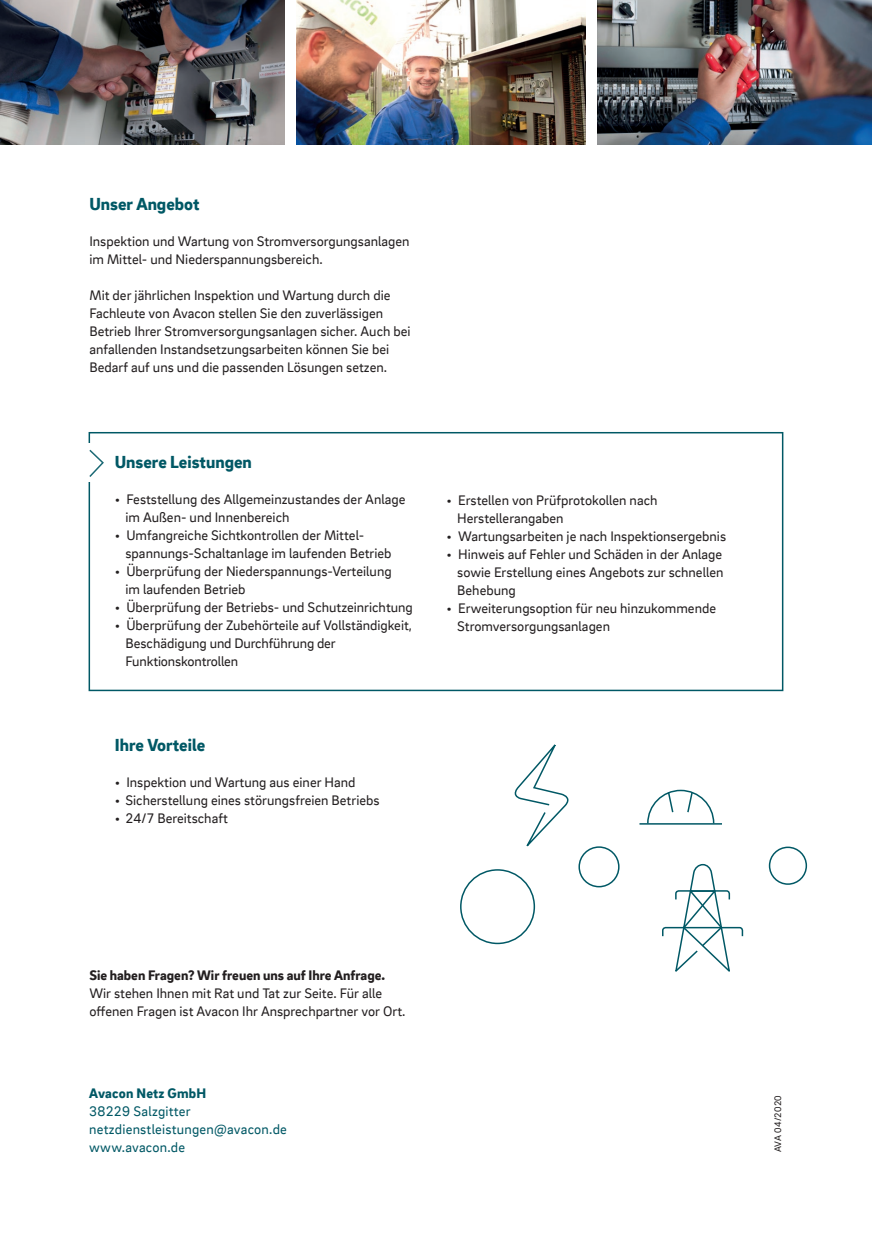
<style>
.page{position:relative;width:872px;height:1242px;background:#fff}
.page>*{position:absolute;margin:0;border:0;box-sizing:border-box;transform-origin:0 0}
.t1{font:900 18px "EON Brix Sans";color:#005865}
.t2{font:14.25px/18px "EON Brix Sans";color:#231f20}
.t3{font:14.25px/18px "EON Brix Sans";letter-spacing:.015em;color:#005865}
.t4{font:900 14.25px "EON Brix Sans";color:#231f20}
.t5{font:900 14.25px "EON Brix Sans";letter-spacing:.015em;color:#005865}
.t6{font:9.75px "EON Brix Sans";letter-spacing:.02em;color:#231f20}
</style>
<div class="page">
<img style="left:0;top:0;width:285px;height:144px">
<img style="left:597px;top:0;width:275px;height:144px">
<img style="left:296px;top:0;width:290px;height:144px">
<div style="left:89px;top:432px;width:694px;height:259px;border:2px solid #005865"></div>
<div style="left:81px;top:444px;width:26px;height:38px;background:#fff"></div>
<svg style="left:89px;top:449px;width:15px;height:28px"></svg>
<div style="left:578px;top:846px;width:41px;height:41px;border:2px solid #005865;border-radius:50%"></div>
<div style="left:460px;top:869px;width:75px;height:75px;border:2px solid #005865;border-radius:50%"></div>
<div style="left:769px;top:846px;width:38px;height:39px;border:2px solid #005865;border-radius:50%"></div>
<hr style="left:639px;top:823px;width:83px;height:1px;background:#005865">
<svg style="left:646px;top:789px;width:69px;height:36px"></svg>
<svg style="left:514px;top:744px;width:55px;height:103px"></svg>
<svg style="left:662px;top:863px;width:82px;height:109px"></svg>
<p class="t1" style="left:89px;top:192px;width:112px">Unser Angebot</p>
<p class="t2" style="left:89px;top:232px;width:322px">Inspektion und Wartung von Stromversorgungsanlagen im Mittel- und Niederspannungsbereich.</p>
<p class="t2" style="left:89px;top:286px;width:323px">Mit der jährlichen Inspektion und Wartung durch die Fachleute von Avacon stellen Sie den zuverlässigen Betrieb Ihrer Stromversorgungsanlagen sicher. Auch bei anfallenden Instandsetzungsarbeiten können Sie bei Bedarf auf uns und die passenden Lösungen setzen.</p>
<p class="t1" style="left:115px;top:450px;width:138px">Unsere Leistungen</p>
<p class="t2" style="left:125px;top:490px;width:281px;text-indent:-11px">• Feststellung des Allgemeinzustandes der Anlage im Außen- und Innenbereich</p>
<p class="t2" style="left:125px;top:526px;width:267px;text-indent:-11px">• Umfangreiche Sichtkontrollen der Mittel&shy;spannungs-Schaltanlage im laufenden Betrieb</p>
<p class="t2" style="left:125px;top:562px;width:268px;text-indent:-11px">• Überprüfung der Niederspannungs-Verteilung im laufenden Betrieb</p>
<p class="t2" style="left:115px;top:598px;width:299px">• Überprüfung der Betriebs- und Schutzeinrichtung</p>
<p class="t2" style="left:125px;top:616px;width:288px;text-indent:-11px">• Überprüfung der Zubehörteile auf Vollständigkeit,<br>Beschädigung und Durchführung der<br>Funktionskontrollen</p>
<p class="t1" style="left:115px;top:733px;width:92px">Ihre Vorteile</p>
<p class="t2" style="left:115px;top:773px;width:242px">• Inspektion und Wartung aus einer Hand</p>
<p class="t2" style="left:115px;top:791px;width:266px">• Sicherstellung eines störungsfreien Betriebs</p>
<p class="t2" style="left:115px;top:809px;width:115px">• 24/7 Bereitschaft</p>
<p class="t2" style="left:457px;top:490px;width:202px;text-indent:-11px">• Erstellen von Prüfprotokollen nach<br>Herstellerangaben</p>
<p class="t2" style="left:446px;top:526px;width:281px">• Wartungsarbeiten je nach Inspektionsergebnis</p>
<p class="t2" style="left:457px;top:544px;width:268px;text-align:justify;text-indent:-11px">• Hinweis auf Fehler und Schäden in der Anlage sowie Erstellung eines Angebots zur schnellen Behebung</p>
<p class="t2" style="left:457px;top:598px;width:260px;text-indent:-11px">• Erweiterungsoption für neu hinzukommende<br>Stromversorgungsanlagen</p>
<p class="t4" style="left:89px;top:966px;width:297px">Sie haben Fragen? Wir freuen uns auf Ihre Anfrage.</p>
<p class="t2" style="left:89px;top:983px;width:318px">Wir stehen Ihnen mit Rat und Tat zur Seite. Für alle offenen Fragen ist Avacon Ihr Ansprechpartner vor Ort.</p>
<p class="t5" style="left:89px;top:1083px;width:118px">Avacon Netz GmbH</p>
<p class="t3" style="left:89px;top:1101px;width:199px">38229 Salzgitter netzdienstleistungen@avacon.de www.avacon.de</p>
<p class="t6" style="left:771px;top:1152px;width:59px;rotate:-90deg">AVA 04/2020</p>
</div>
